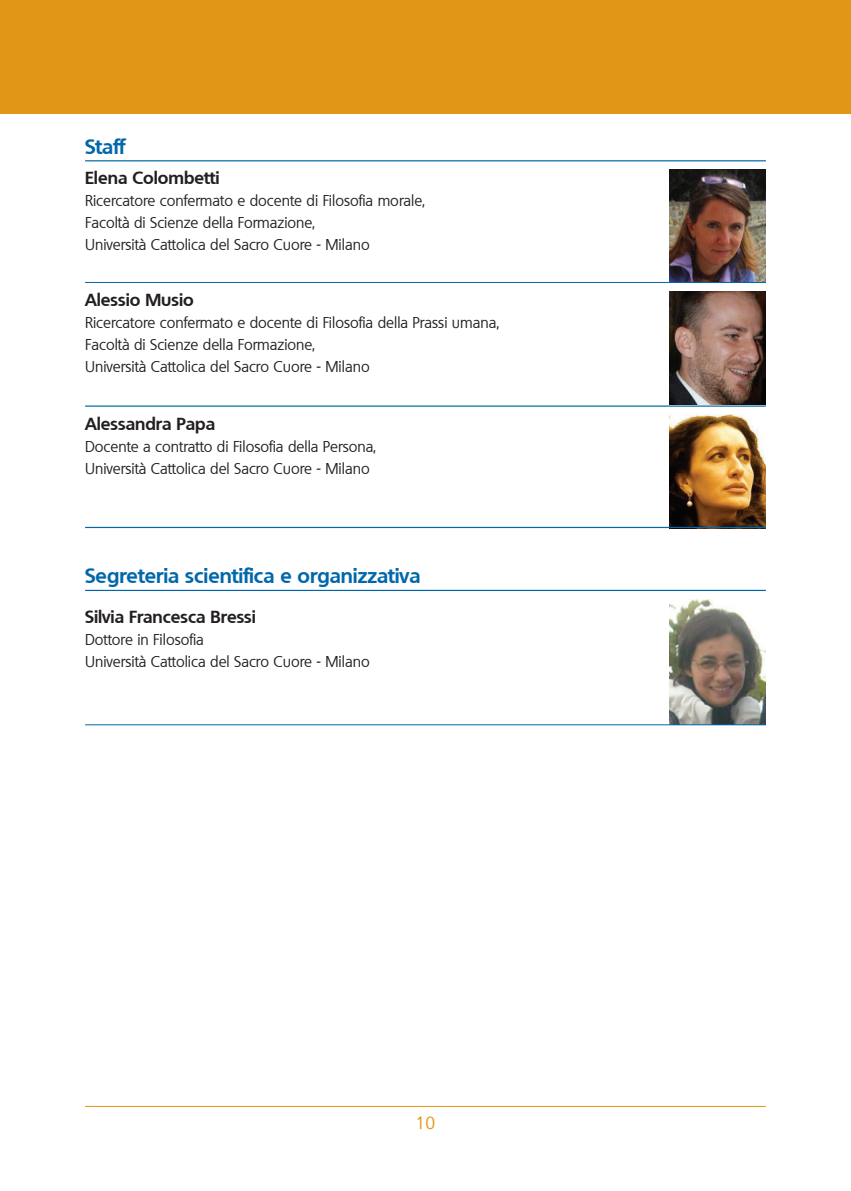
<style>
.page{position:relative;width:851px;height:1191px;background:#fff}
.page>*{position:absolute;margin:0;border:0;box-sizing:border-box;transform-origin:0 0}
.t1{font:700 20px "Quebec";color:#0067aa}
.t2{font:700 17px "Quebec";color:#231f20}
.t3{font:17px "Quebec";color:#e29616}
.t4{font:15px/22px "Quebec";color:#231f20}
</style>
<div class="page">
<div style="left:0;top:0;width:850px;height:113px;background:#e29616"></div>
<img style="left:669px;top:169px;width:96px;height:113px">
<img style="left:669px;top:291px;width:96px;height:114px">
<hr style="left:85px;top:282px;width:680px;height:1px;background:#0067aa">
<hr style="left:85px;top:405px;width:680px;height:2px;background:#0067aa">
<img style="left:669px;top:415px;width:96px;height:112px">
<hr style="left:85px;top:527px;width:680px;height:1px;background:#0067aa">
<hr style="left:85px;top:160px;width:680px;height:1px;background:#0067aa">
<img style="left:669px;top:599px;width:96px;height:125px">
<hr style="left:85px;top:1106px;width:680px;height:1px;background:#e29616">
<hr style="left:85px;top:724px;width:680px;height:1px;background:#0067aa">
<hr style="left:85px;top:590px;width:680px;height:1px;background:#0067aa">
<h1 class="t1" style="left:85px;top:133px;width:41px">Staff</h1>
<p class="t2" style="left:85px;top:166px;width:136px">Elena Colombetti</p>
<p class="t4" style="left:85px;top:189px;width:341px">Ricercatore confermato e docente di Filosofia morale,<br>Facoltà di Scienze della Formazione,<br>Università Cattolica del Sacro Cuore - Milano</p>
<p class="t2" style="left:85px;top:288px;width:110px">Alessio Musio</p>
<p class="t4" style="left:85px;top:311px;width:415px">Ricercatore confermato e docente di Filosofia della Prassi umana,<br>Facoltà di Scienze della Formazione,<br>Università Cattolica del Sacro Cuore - Milano</p>
<p class="t2" style="left:85px;top:412px;width:132px">Alessandra Papa</p>
<p class="t4" style="left:85px;top:435px;width:292px">Docente a contratto di Filosofia della Persona,<br>Università Cattolica del Sacro Cuore - Milano</p>
<h1 class="t1" style="left:85px;top:563px;width:337px">Segreteria scientifica e organizzativa</h1>
<p class="t2" style="left:85px;top:606px;width:172px">Silvia Francesca Bressi</p>
<p class="t4" style="left:85px;top:629px;width:286px">Dottore in Filosofia<br>Università Cattolica del Sacro Cuore - Milano</p>
<p class="t3" style="left:415px;top:1112px;width:21px">10</p>
</div>
